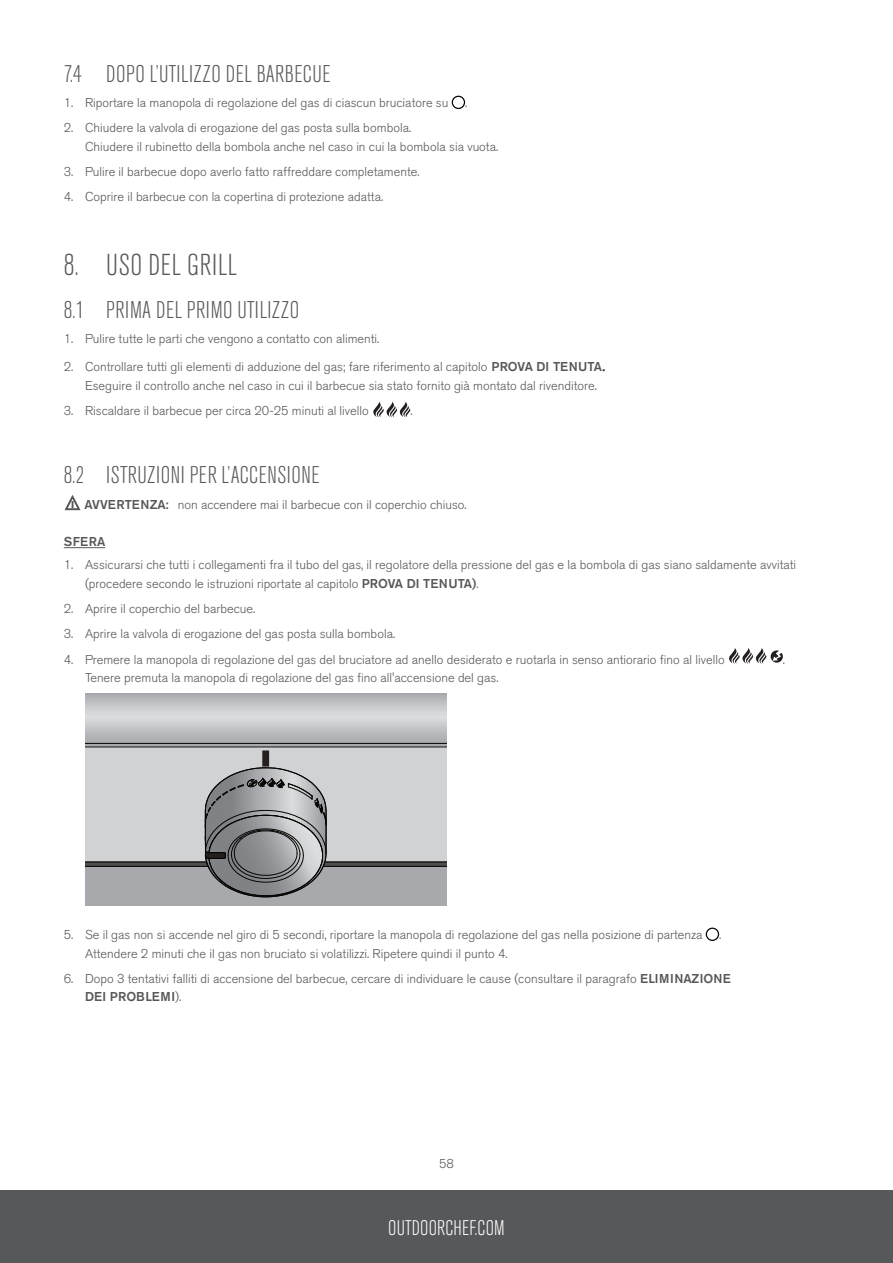
<style>
.page{position:relative;width:893px;height:1263px;background:#fff}
.page>*{position:absolute;margin:0;border:0;box-sizing:border-box;transform-origin:0 0}
.Main_Title_IT{font:300 condensed 30px "Akzidenz Grotesk Pro";letter-spacing:.025em;color:#57585a}
.Sub_Title_IT{font:300 condensed 24px "Akzidenz Grotesk Pro";letter-spacing:.02em;color:#57585a}
.t1{font:300 condensed 21px "Akzidenz Grotesk Pro";letter-spacing:.01em;color:#fff}
.t2{font:300 12.75px/18.8px "Akzidenz Grotesk Pro";color:#57585a}
.t3{font:500 12.75px "Akzidenz Grotesk Pro";letter-spacing:.03em;color:#57585a}
.s1{font-weight:500}
.s2{font-family:"Minion Pro";font-weight:400;font-size:18px;color:#231f20}
</style>
<div class="page">
<div style="left:0;top:1191px;width:893px;height:72px;background:#57585a"></div>
<hr style="left:64px;top:547px;width:41px;height:1px;background:#57585a">
<div style="left:452px;top:96px;width:13px;height:13px;border:1px solid #000001;border-radius:50%"></div>
<svg style="left:373px;top:401px;width:37px;height:16px"></svg>
<svg style="left:729px;top:648px;width:54px;height:15px"></svg>
<div style="left:85px;top:693px;width:361px;height:213px;background:#a8a9ad"></div>
<svg style="left:85px;top:698px;width:361px;height:199px"></svg>
<div style="left:706px;top:927px;width:13px;height:14px;border:1px solid #000001;border-radius:50%"></div>
<p class="Sub_Title_IT" style="left:64px;top:58px;width:268px">7.4 DOPO L’UTILIZZO DEL BARBECUE</p>
<p class="t2" style="left:64px;top:93px;width:386px">1. Riportare la manopola di regolazione del gas di ciascun bruciatore su</p>
<p class="t2" style="left:465px;top:93px;width:4px">.</p>
<p class="t2" style="left:85px;top:118px;width:415px;text-indent:-21px">2. Chiudere la valvola di erogazione del gas posta sulla bombola.<br>Chiudere il rubinetto della bombola anche nel caso in cui la bombola sia vuota.</p>
<p class="t2" style="left:64px;top:162px;width:357px">3. Pulire il barbecue dopo averlo fatto raffreddare completamente.</p>
<p class="t2" style="left:64px;top:187px;width:321px">4. Coprire il barbecue con la copertina di protezione adatta.</p>
<p class="Main_Title_IT" style="left:64px;top:245px;width:175px">8. USO DEL GRILL</p>
<p class="Sub_Title_IT" style="left:64px;top:294px;width:237px">8.1 PRIMA DEL PRIMO UTILIZZO</p>
<p class="t2" style="left:64px;top:329px;width:317px">1. Pulire tutte le parti che vengono a contatto con alimenti.</p>
<p class="t2" style="left:85px;top:357px;width:522px;text-indent:-21px">2. Controllare tutti gli elementi di adduzione del gas; fare riferimento al capitolo <span class="s1">PROVA DI TENUTA</span><span class="s2">.<br></span>Eseguire il controllo anche nel caso in cui il barbecue sia stato fornito già montato dal rivenditore.</p>
<p class="t2" style="left:64px;top:401px;width:307px">3. Riscaldare il barbecue per circa 20-25 minuti al livello</p>
<p class="t2" style="left:410px;top:401px;width:4px">.</p>
<p class="Sub_Title_IT" style="left:64px;top:459px;width:257px">8.2 ISTRUZIONI PER L’ACCENSIONE</p>
<p class="t2" style="left:64px;top:495px;width:404px">⚠ <span class="s1">AVVERTENZA:</span> non accendere mai il barbecue con il coperchio chiuso.</p>
<p class="t3" style="left:64px;top:534px;width:43px">SFERA</p>
<p class="t2" style="left:85px;top:556px;width:713px;text-indent:-21px">1. Assicurarsi che tutti i collegamenti fra il tubo del gas, il regolatore della pressione del gas e la bombola di gas siano saldamente avvitati (procedere secondo le istruzioni riportate al capitolo <span class="s1">PROVA DI TENUTA)</span>.</p>
<p class="t2" style="left:64px;top:599px;width:193px">2. Aprire il coperchio del barbecue.</p>
<p class="t2" style="left:64px;top:625px;width:333px">3. Aprire la valvola di erogazione del gas posta sulla bombola.</p>
<p class="t2" style="left:64px;top:650px;width:662px">4. Premere la manopola di regolazione del gas del bruciatore ad anello desiderato e ruotarla in senso antiorario fino al livello</p>
<p class="t2" style="left:783px;top:650px;width:4px">.</p>
<p class="t2" style="left:85px;top:668px;width:415px">Tenere premuta la manopola di regolazione del gas fino all'accensione del gas.</p>
<p class="t2" style="left:64px;top:925px;width:640px">5. Se il gas non si accende nel giro di 5 secondi, riportare la manopola di regolazione del gas nella posizione di partenza</p>
<p class="t2" style="left:719px;top:925px;width:4px">.</p>
<p class="t2" style="left:85px;top:944px;width:424px">Attendere 2 minuti che il gas non bruciato si volatilizzi. Ripetere quindi il punto 4.</p>
<p class="t2" style="left:85px;top:969px;width:647px;text-indent:-21px">6. Dopo 3 tentativi falliti di accensione del barbecue, cercare di individuare le cause (consultare il paragrafo <span class="s1">ELIMINAZIONE<br>DEI PROBLEMI</span>).</p>
<p class="t2" style="left:439px;top:1154px;width:16px">58</p>
<h3 class="t1" style="left:388px;top:1214px;width:118px">OUTDOORCHEF.COM</h3>
</div>
